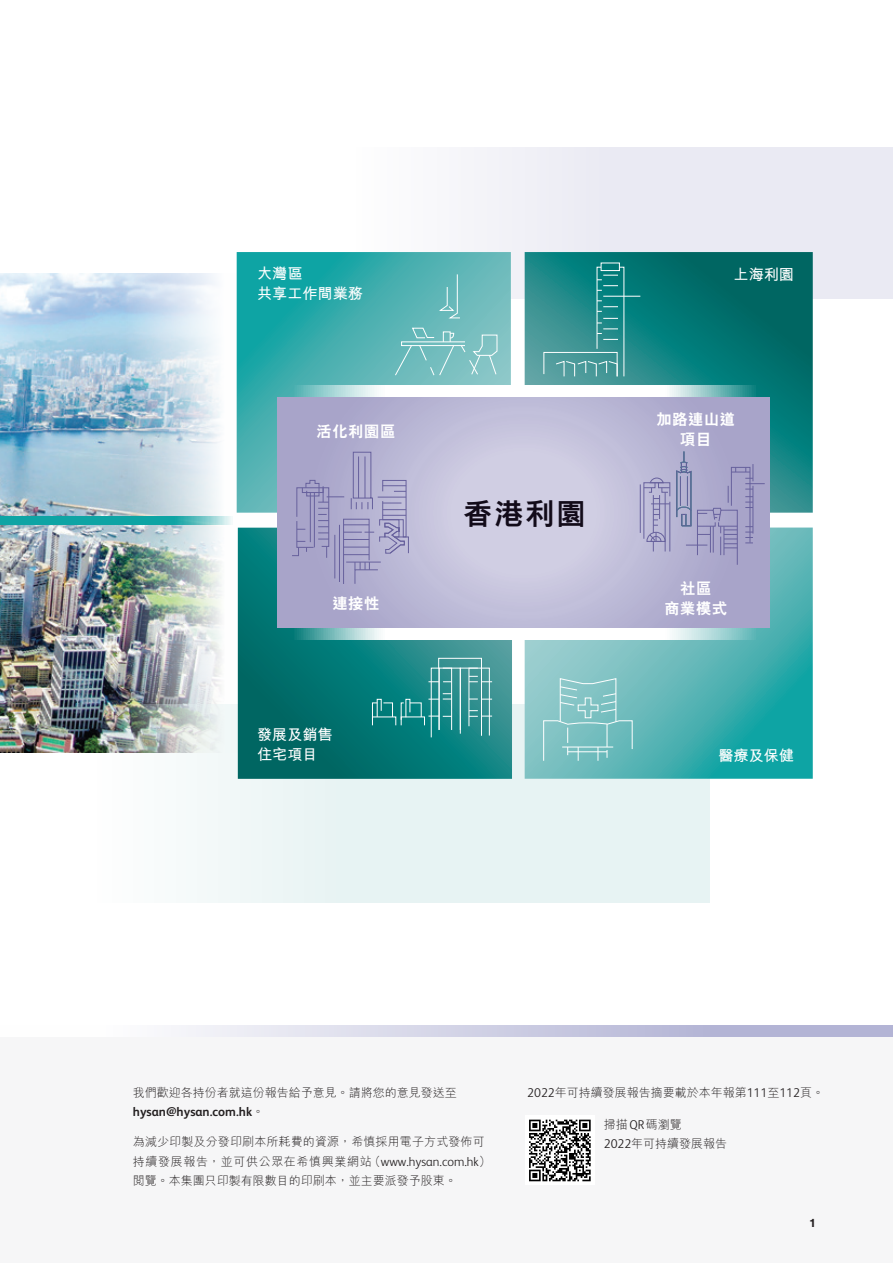
<style>
.page{position:relative;width:893px;height:1263px;background:#fff}
.page>*{position:absolute;margin:0;border:0;box-sizing:border-box;transform-origin:0 0}
.t1{font:800 29.55px "M Hei HK";color:#120b19}
.t2{font:700 15.15px/20.1px "M Hei HK";color:#fff}
.t3{font:800 15.15px/20.1px "C Hei 2 HK";letter-spacing:.05em;color:#fff;text-align:center}
.t4{font:700 12.75px "FS Albert";color:#231f20}
.t5{font:300 12px/19.5px "M Hei HK";color:#231f20}
.t6{font:700 12px "Neue Haas Unica W1 G";color:#231f20}
.s1{font-family:"M Hei HK";font-weight:300;font-size:12px}
.s2{font-family:"FS Albert";font-size:12.75px}
</style>
<div class="page">
<img style="left:0;top:273px;width:274px;height:480px">
<svg style="left:179px;top:1025px;width:714px;height:12px;background:#cbcce2"></svg>
<div style="left:0;top:1037px;width:893px;height:226px;background:#f6f6f7"></div>
<svg style="left:0;top:516px;width:232px;height:9px;background:#28adad"></svg>
<svg style="left:98px;top:704px;width:612px;height:198px;fill:#e7f3f3"></svg>
<div style="left:356px;top:147px;width:537px;height:151px;background:linear-gradient(to right,#f8f8fb,#e5e5f0)"></div>
<svg style="left:525px;top:527px;width:288px;height:252px;background:#50b3b4"></svg>
<svg style="left:525px;top:252px;width:288px;height:261px;background:#0c7976"></svg>
<svg style="left:237px;top:252px;width:274px;height:261px;background:#40aeaf"></svg>
<svg style="left:238px;top:528px;width:274px;height:251px;background:#097876"></svg>
<svg style="left:291px;top:385px;width:465px;height:255px"></svg>
<svg style="left:277px;top:397px;width:492px;height:231px;background:#bcb9d6"></svg>
<svg style="left:438px;top:274px;width:23px;height:45px"></svg>
<svg style="left:394px;top:327px;width:104px;height:49px;background:#7fc3c3"></svg>
<hr style="left:640px;top:484px;width:1px;height:49px;background:#67619d">
<hr style="left:603px;top:296px;width:37px;height:1px;background:#fff">
<svg style="left:543px;top:266px;width:82px;height:111px;background:#389594"></svg>
<svg style="left:291px;top:451px;width:118px;height:134px;background:#a9a5c9"></svg>
<hr style="left:358px;top:456px;width:1px;height:42px;background:#67619d">
<hr style="left:365px;top:456px;width:1px;height:42px;background:#67619d">
<svg style="left:643px;top:451px;width:122px;height:114px;background:#a7a4c8"></svg>
<svg style="left:543px;top:678px;width:90px;height:83px;background:#85c5c6"></svg>
<hr style="left:568px;top:751px;width:39px;height:1px;background:#fff">
<div style="left:438px;top:658px;width:44px;height:10px;border:1px solid #fff"></div>
<svg style="left:428px;top:667px;width:64px;height:71px;background:#409a99"></svg>
<div style="left:481px;top:668px;width:9px;height:68px;border:1px solid #fff"></div>
<svg style="left:400px;top:698px;width:22px;height:22px"></svg>
<svg style="left:372px;top:698px;width:21px;height:22px"></svg>
<div style="left:525px;top:1116px;width:70px;height:69px;background:#fff"></div>
<svg style="left:529px;top:1119px;width:62px;height:62px"></svg>
<p class="t2" style="left:257px;top:262px;width:107px">大灣區<br>共享工作間業務</p>
<p class="t2" style="left:734px;top:263px;width:62px">上海利園</p>
<p class="t3" style="left:317px;top:421px;width:80px">活化利園區</p>
<p class="t1" style="left:463px;top:500px;width:124px">香港利園</p>
<p class="t3" style="left:656px;top:409px;width:80px">加路連山道項目</p>
<p class="t3" style="left:680px;top:578px;width:32px">社區</p>
<p class="t3" style="left:332px;top:593px;width:48px">連接性</p>
<p class="t3" style="left:664px;top:598px;width:64px">商業模式</p>
<p class="t2" style="left:257px;top:723px;width:77px">發展及銷售住宅項目</p>
<p class="t2" style="left:718px;top:744px;width:77px">醫療及保健</p>
<p class="t5" style="left:133px;top:1082px;width:325px">我們歡迎各持份者就這份報告給予意見。請將您的意見發送至</p>
<p class="t4" style="left:133px;top:1103px;width:133px">hysan@hysan.com.hk<span class="s1">。</span></p>
<p class="t5" style="left:133px;top:1132px;width:359px">為減少印製及分發印刷本所耗費的資源，希慎採用電子方式發佈可持續發展報告，並可供公眾在希慎興業網站（<span class="s2">www.hysan.com.hk</span>）閱覽。本集團只印製有限數目的印刷本，並主要派發予股東。</p>
<p class="t5" style="left:527px;top:1082px;width:298px"><span class="s2">2022</span>年可持續發展報告摘要載於本年報第<span class="s2">111</span>至<span class="s2">112</span>頁。</p>
<p class="t5" style="left:604px;top:1114px;width:125px">掃描<span class="s2">QR</span>碼瀏覽<br><span class="s2">2022</span>年可持續發展報告</p>
<p class="t6" style="left:809px;top:1214px;width:9px">1</p>
</div>
